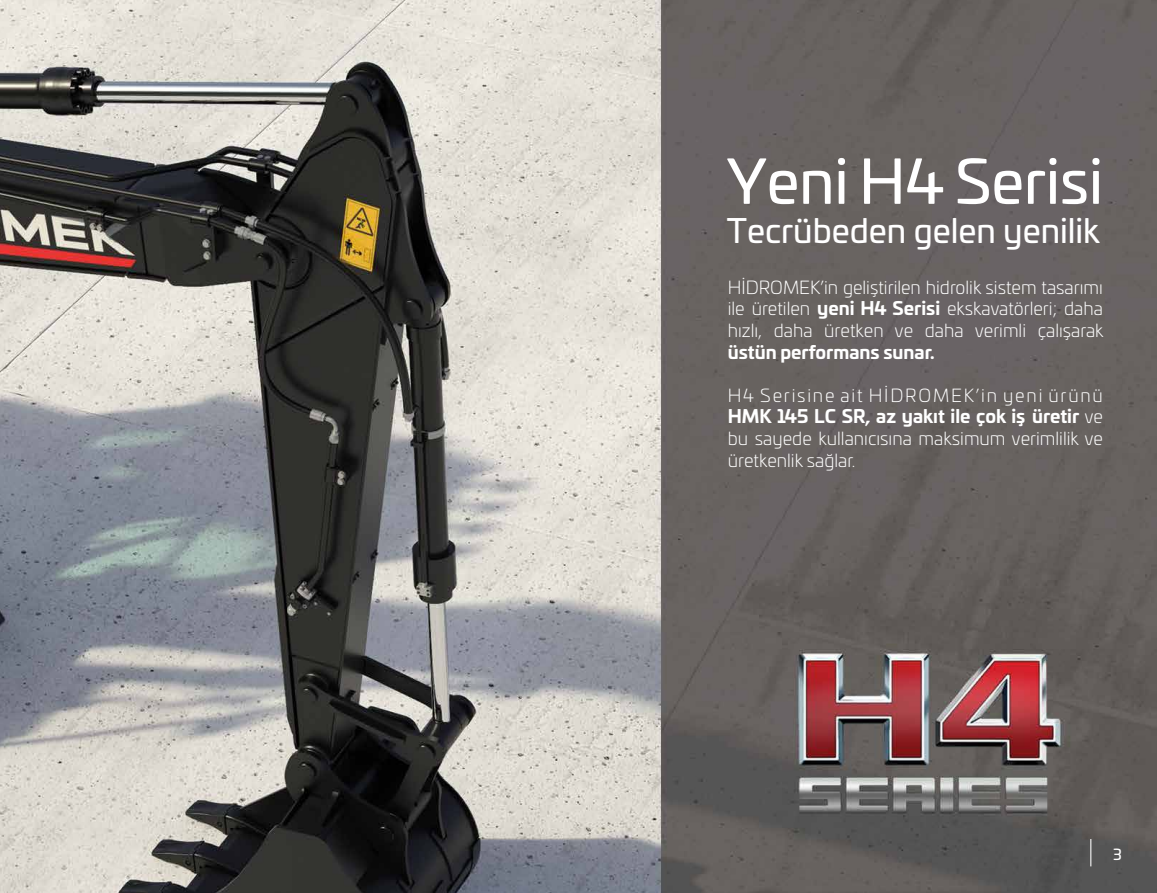
<style>
.page{position:relative;width:1157px;height:893px;background:#fff}
.page>*{position:absolute;margin:0;border:0;box-sizing:border-box;transform-origin:0 0}
.t1{font:60px "Univia Pro";color:#fff}
.t2{font:33px "Univia Pro";color:#fff}
.t3{font:300 18px/21.6px "Univia Pro";color:#fff;text-align:justify}
.t4{font:700 18px "Univia Pro";color:#fff}
.t5{font:15px "Univia Pro";color:#fff}
.s1{font-weight:700}
</style>
<div class="page">
<img style="left:0;top:0;width:1157px;height:893px">
<svg style="left:1090px;top:839px;width:1px;height:27px"></svg>
<h1 class="t1" style="left:727px;top:136px;width:377px">Yeni H4 Serisi</h1>
<h2 class="t2" style="left:727px;top:206px;width:374px">Tecrübeden gelen yenilik</h2>
<p class="t3" style="left:728px;top:276px;width:377px">HİDROMEK’in geliştirilen hidrolik sistem tasarımı ile üretilen <span class="s1">yeni H4 Serisi</span> ekskavatörleri; daha hızlı, daha üretken ve daha verimli çalışarak</p>
<p class="t4" style="left:728px;top:337px;width:208px">üstün performans sunar.</p>
<p class="t3" style="left:728px;top:384px;width:377px">H4 Serisine ait HİDROMEK’in yeni ürünü <span class="s1">HMK 145 LC SR, az yakıt ile çok iş üretir</span> ve bu sayede kullanıcısına maksimum verimlilik ve üretkenlik sağlar.</p>
<p class="t5" style="left:1113px;top:843px;width:10px">3</p>
</div>
